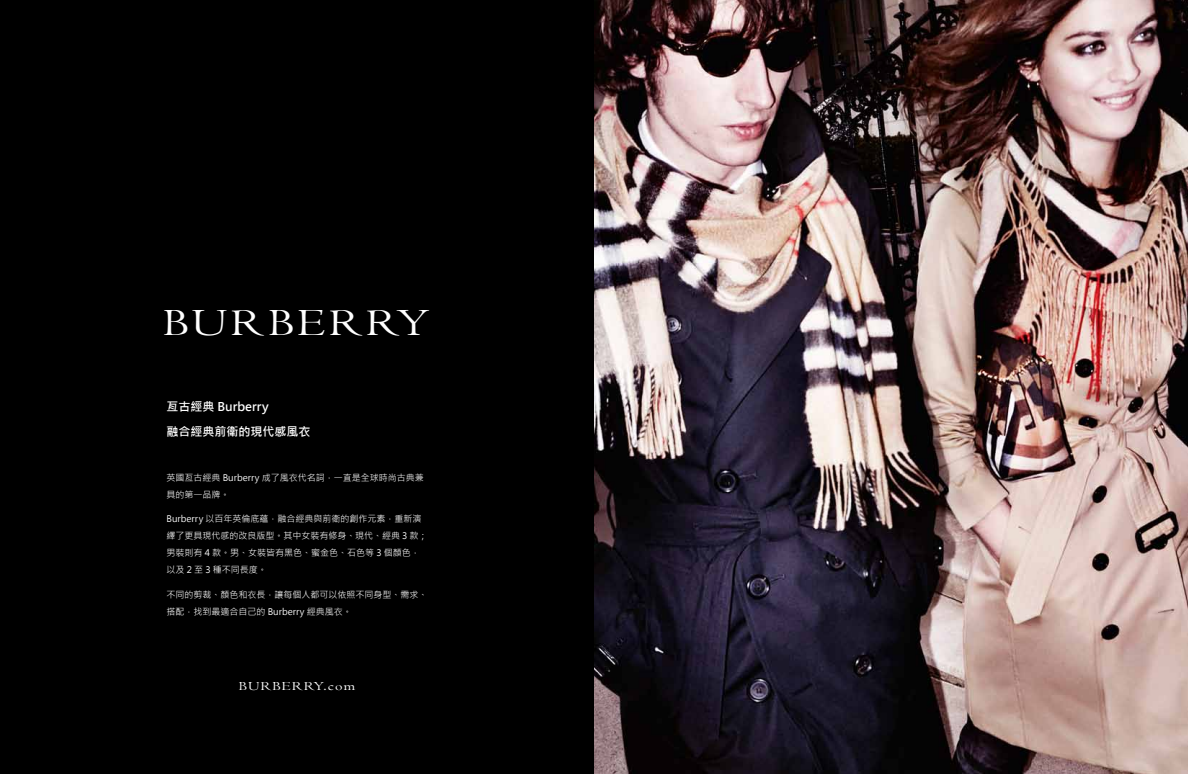
<style>
.page{position:relative;width:1188px;height:774px;background:#fff}
.page>*{position:absolute;margin:0;border:0;box-sizing:border-box;transform-origin:0 0}
.t1{font:40px "Centaur";letter-spacing:.075em;color:#fff;scale:1.25 1}
.t2{font:12.8px "Centaur";letter-spacing:.075em;color:#fff;scale:1.25 1}
.t3{font:700 12px/24.2px "Microsoft Jheng Hei";color:#fff}
.t4{font:9px/17px "Microsoft Jheng Hei";color:#fff}
</style>
<div class="page">
<div style="left:0;top:0;width:595px;height:774px;background:#000"></div>
<img style="left:594px;top:0;width:594px;height:774px">
<h1 class="t1" style="left:163px;top:299px;width:215px">BURBERRY</h1>
<h3 class="t3" style="left:166px;top:395px;width:145px">亙古經典 Burberry<br>融合經典前衛的現代感風衣</h3>
<p class="t4" style="left:166px;top:469px;width:259px">英國亙古經典 Burberry 成了風衣代名詞，一直是全球時尚古典兼具的第一品牌。</p>
<p class="t4" style="left:166px;top:511px;width:262px">Burberry 以百年英倫底蘊，融合經典與前衛的創作元素，重新演繹了更具現代感的改良版型。其中女裝有修身、現代、經典 3 款；男裝則有 4 款。男、女裝皆有黑色、蜜金色、石色等 3 個顏色，以及 2 至 3 種不同長度。</p>
<p class="t4" style="left:166px;top:586px;width:262px">不同的剪裁、顏色和衣長，讓每個人都可以依照不同身型、需求、搭配，找到最適合自己的 Burberry 經典風衣。</p>
<h2 class="t2" style="left:239px;top:678px;width:94px">BURBERRY.com</h2>
</div>
